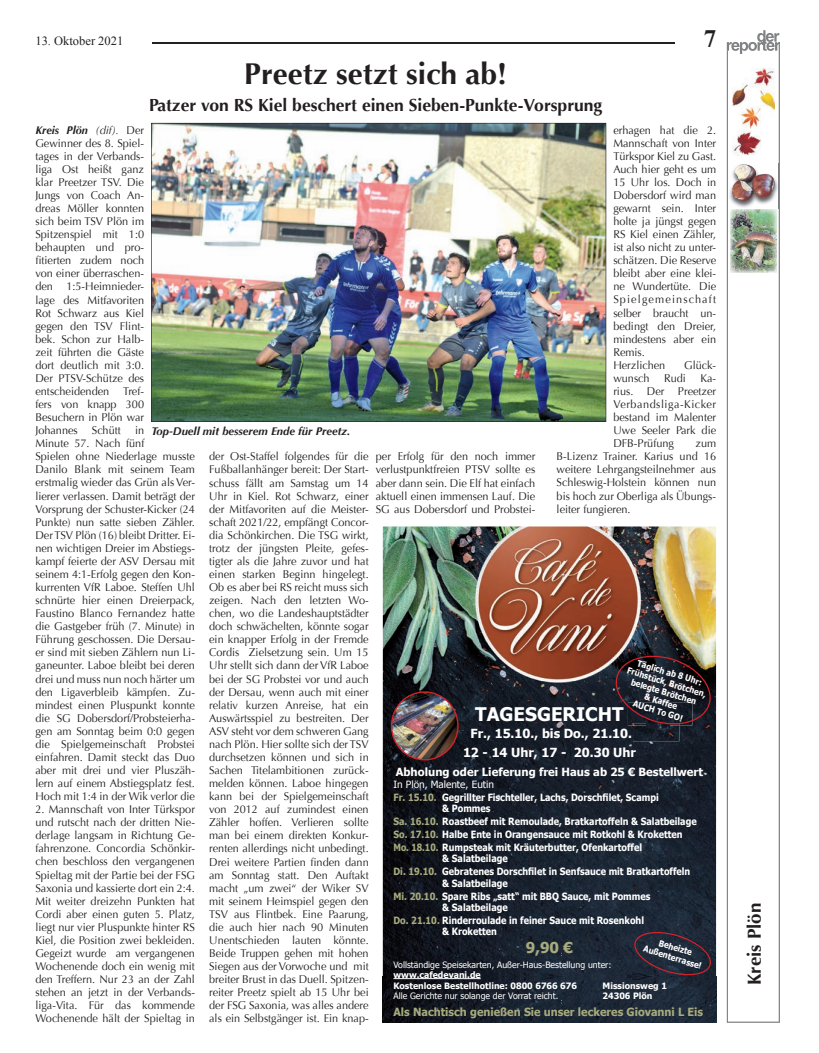
<style>
.page{position:relative;width:819px;height:1053px;background:#fff}
.page>*{position:absolute;margin:0;border:0;box-sizing:border-box;transform-origin:0 0}
.t1{font:700 30px "Optima";color:#231f20}
.t2{font:700 25px "Times New Roman";color:#231f20}
.t3{font:700 18.75px "Tahoma";color:#fff}
.t4{font:700 18.75px "Optima";color:#231f20}
.t5{font:700 17.5px "Optima";color:#231f20}
.t6{font:700 15px "Tahoma";color:#a7ab7e}
.t7{font:700 12.5px/19.6px "Tahoma";color:#fff;text-align:center}
.t8{font:12.5px "Times New Roman";color:#231f20}
.t9{font:11.25px/13px "Optima";color:#231f20;text-align:justify}
.t10{font:700 11.25px "Tahoma";color:#a7ab7e}
.t11{font:700 11.25px "Tahoma";color:#fff}
.t12{font:italic 700 11.25px "Optima";color:#231f20}
.t13{font:700 10px/13px "Tahoma";color:#fff;scale:.9 1}
.t14{font:8.75px/10.5px "Tahoma";color:#fff}
.t15{font:700 8.75px/10px "Tahoma";color:#fff;text-align:center;scale:.9 1}
.t16{font:700 8.75px/10.5px "Tahoma";color:#fff}
.t17{font:7.88px "Tahoma";color:#a8ad7f}
.t18{font:6.75px "Calibri";color:#fff}
.s1{font-weight:700;font-style:italic}
.s2{font-style:italic}
.s3{font-weight:400}
.s4{color:#a7ab7e}
.s5{font-weight:700}
</style>
<div class="page">
<hr style="left:152px;top:43px;width:523px;height:1px;background:#231f20">
<img style="left:383px;top:526px;width:333px;height:450px">
<img style="left:633px;top:728px;width:46px;height:13px">
<img style="left:383px;top:976px;width:333px;height:46px">
<img style="left:391px;top:692px;width:67px;height:67px">
<div style="left:391px;top:691px;width:67px;height:69px;border:1px solid #d1232a;border-radius:50%"></div>
<svg style="left:610px;top:650px;width:105px;height:78px;background:#27242a"></svg>
<hr style="left:393px;top:978px;width:87px;height:1px;background:#fff">
<svg style="left:630px;top:927px;width:84px;height:50px;background:#272937"></svg>
<img style="left:151px;top:123px;width:455px;height:299px">
<svg style="left:726px;top:54px;width:53px;height:968px"></svg>
<svg style="left:726px;top:30px;width:54px;height:24px"></svg>
<img style="left:730px;top:208px;width:46px;height:64px">
<img style="left:729px;top:164px;width:50px;height:44px">
<img style="left:732px;top:164px;width:42px;height:37px">
<img style="left:732px;top:68px;width:42px;height:87px">
<p class="t8" style="left:35px;top:32px;width:89px">13. Oktober 2021</p>
<p class="t2" style="left:703px;top:21px;width:14px">7</p>
<p class="t1" style="left:244px;top:57px;width:264px">Preetz setzt sich ab!</p>
<p class="t5" style="left:149px;top:95px;width:454px">Patzer von RS Kiel beschert einen Sieben-Punkte-Vorsprung</p>
<p class="t9" style="left:613px;top:123px;width:104px;text-align:left">erhagen hat die 2.<br>Mannschaft von Inter<br>Türkspor Kiel zu Gast.<br>Auch hier geht es um<br>15 Uhr los. Doch in<br>Dobersdorf wird man gewarnt sein. Inter holte ja jüngst gegen<br>RS Kiel einen Zähler, ist also nicht zu unter&shy;schätzen. Die Reserve bleibt aber eine klei&shy;ne Wundertüte. Die<br>Spielgemeinschaft selber braucht un&shy;bedingt den Dreier, mindestens aber ein<br>Remis.<br>Herzlichen</p>
<p class="t9" style="left:35px;top:123px;width:110px"><span class="s1">Kreis Plön</span> <span class="s2">(dif).</span> Der Gewinner des 8. Spiel&shy;tages in der Verbands&shy;liga Ost heißt ganz klar Preetzer TSV. Die Jungs von Coach An&shy;dreas Möller konnten sich beim TSV Plön im Spitzenspiel mit 1:0 behaupten und pro&shy;fitierten zudem noch von einer überraschen&shy;den 1:5-Heimnieder&shy;lage des Mitfavoriten Rot Schwarz aus Kiel gegen den TSV Flint&shy;bek. Schon zur Halb&shy;zeit führten die Gäste dort deutlich mit 3:0.<br>Der PTSV-Schütze des entscheidenden Tref&shy;fers von knapp 300<br>Besuchern in Plön war Johannes</p>
<p class="t9" style="left:684px;top:358px;width:33px">Glück-</p>
<p class="t9" style="left:613px;top:372px;width:38px">wunsch</p>
<p class="t9" style="left:664px;top:372px;width:23px">Rudi</p>
<p class="t9" style="left:613px;top:372px;width:104px;text-indent:87px">Ka&shy;rius. Der Preetzer Verbandsliga-Kicker bestand im Malenter Uwe Seeler Park die DFB-Prüfung</p>
<p class="t9" style="left:92px;top:424px;width:30px">Schütt</p>
<p class="t9" style="left:35px;top:424px;width:161px;text-align:left;text-indent:99px">in<br>Minute 57. Nach fünf<br>Spielen ohne Niederlage musste<br>Danilo Blank mit seinem Team erstmalig wieder das Grün als Ver&shy;lierer verlassen. Damit beträgt der<br>Vorsprung der Schuster-Kicker (24<br>Punkte) nun satte sieben Zähler.<br>Der TSV Plön (16) bleibt Dritter. Ei&shy;nen wichtigen Dreier im Abstiegs&shy;kampf feierte der ASV Dersau mit seinem 4:1-Erfolg gegen den Kon&shy;kurrenten VfR Laboe. Steffen Uhl schnürte hier einen Dreierpack,<br>Faustino Blanco Fernandez hatte die Gastgeber früh (7. Minute) in<br>Führung geschossen. Die Dersau&shy;er sind mit sieben Zählern nun Li&shy;ganeunter. Laboe bleibt bei deren drei und muss nun noch härter um den Ligaverbleib kämpfen. Zu&shy;mindest einen Pluspunkt konnte die SG Dobersdorf/Probsteierha&shy;gen am Sonntag beim 0:0 gegen die Spielgemeinschaft Probstei einfahren. Damit steckt das Duo aber mit drei und vier Pluszäh&shy;lern auf einem Abstiegsplatz fest.<br>Hoch mit 1:4 in der Wik verlor die</p>
<p class="t9" style="left:35px;top:803px;width:161px">2. Mannschaft von Inter Türkspor und rutscht nach der dritten Nie&shy;derlage langsam in Richtung Ge&shy;fahrenzone. Concordia Schönkir&shy;chen beschloss den vergangenen Spieltag mit der Partie bei der FSG Saxonia und kassierte dort ein 2:4.<br>Mit weiter dreizehn Punkten hat Cordi aber einen guten 5. Platz, liegt nur vier Pluspunkte hinter RS Kiel, die Position zwei bekleiden.<br>Gegeizt wurde am vergangenen Wochenende doch ein wenig mit den Treffern. Nur 23 an der Zahl stehen an jetzt in der Verbands&shy;liga-Vita. Für das kommende Wochenende hält der Spieltag in</p>
<p class="t12" style="left:151px;top:425px;width:200px">Top-Duell mit besserem Ende für Preetz.</p>
<p class="t9" style="left:556px;top:437px;width:161px;text-indent:139px">zum B-Lizenz Trainer. Karius und 16 weitere Lehrgangsteilnehmer aus Schleswig-Holstein können nun bis hoch zur Oberliga als Übungs&shy;leiter fungieren.</p>
<p class="t9" style="left:209px;top:450px;width:161px">der Ost-Staffel folgendes für die Fußballanhänger bereit: Der Start&shy;schuss fällt am Samstag um 14<br>Uhr in Kiel. Rot Schwarz, einer der Mitfavoriten auf die Meister&shy;schaft 2021/22, empfängt Concor&shy;dia Schönkirchen. Die TSG wirkt, trotz der jüngsten Pleite, gefes&shy;tigter als die Jahre zuvor und hat einen starken Beginn hingelegt.<br>Ob es aber bei RS reicht muss sich zeigen. Nach den letzten Wo&shy;chen, wo die Landeshauptstädter doch schwächelten, könnte sogar ein knapper Erfolg in der Fremde Cordis Zielsetzung sein. Um 15<br>Uhr stellt sich dann der VfR Laboe bei der SG Probstei vor und auch der Dersau, wenn auch mit einer relativ kurzen Anreise, hat ein Auswärtsspiel zu bestreiten. Der ASV steht vor dem schweren Gang nach Plön. Hier sollte sich der TSV durchsetzen können und sich in Sachen Titelambitionen zurück&shy;melden können. Laboe hingegen kann bei der Spielgemeinschaft von 2012 auf zumindest einen Zähler hoffen. Verlieren sollte man bei einem direkten Konkur&shy;renten allerdings nicht unbedingt.<br>Drei weitere Partien finden dann am Sonntag statt. Den Auftakt macht „um zwei“ der Wiker SV mit seinem Heimspiel gegen den TSV aus Flintbek. Eine Paarung, die auch hier nach 90 Minuten Unentschieden lauten könnte.<br>Beide Truppen gehen mit hohen Siegen aus der Vorwoche und mit breiter Brust in das Duell. Spitzen&shy;reiter Preetz spielt ab 15 Uhr bei der FSG Saxonia, was alles andere als ein Selbstgänger ist. Ein knap-</p>
<p class="t9" style="left:376px;top:450px;width:161px">per Erfolg für den noch immer verlustpunktfreien PTSV sollte es aber dann sein. Die Elf hat einfach aktuell einen immensen Lauf. Die SG aus Dobersdorf und Probstei-</p>
<p class="t17" style="left:528px;top:554px;width:4px">.</p>
<p class="t15" style="left:631px;top:655px;width:93px;rotate:17deg">Täglich ab 8 Uhr:<br>Frühstück, Brötchen, belegte Brötchen<br>&amp; Kaffee<br>AUCH To GO!</p>
<p class="t3" style="left:475px;top:700px;width:150px">TAGESGERICHT</p>
<p class="t7" style="left:463px;top:722px;width:174px">Fr., 15.10., bis Do., 21.10.<br>12 - 14 Uhr, 17 - 20.30 Uhr</p>
<p class="t11" style="left:396px;top:763px;width:309px">Abholung oder Lieferung frei Haus ab 25 € Bestellwert</p>
<p class="t13" style="left:393px;top:777px;width:296px"><span class="s3">In Plön, Malente, Eutin<br></span><span class="s4">Fr. 15.10.</span> Gegrillter Fischteller, Lachs, Dorschfilet, Scampi</p>
<p class="t13" style="left:393px;top:801px;width:338px;text-indent:49px">&amp; Pommes<br><span class="s4">Sa. 16.10.</span> Roastbeef mit Remoulade, Bratkartoffeln &amp; Salatbeilage <span class="s4">So. 17.10.</span> Halbe Ente in Orangensauce mit Rotkohl &amp; Kroketten <span class="s4">Mo. 18.10.</span> Rumpsteak mit Kräuterbutter, Ofenkartoffel</p>
<p class="t13" style="left:393px;top:851px;width:331px;text-indent:49px">&amp; Salatbeilage<br><span class="s4">Di. 19.10.</span> Gebratenes Dorschfilet in Senfsauce mit Bratkartoffeln</p>
<p class="t13" style="left:393px;top:875px;width:287px;text-indent:49px">&amp; Salatbeilage<br><span class="s4">Mi. 20.10.</span> Spare Ribs „satt“ mit BBQ Sauce, mit Pommes</p>
<p class="t13" style="left:393px;top:900px;width:280px;text-indent:49px">&amp; Salatbeilage<br><span class="s4">Do. 21.10.</span> Rinderroulade in feiner Sauce mit Rosenkohl</p>
<p class="t13" style="left:442px;top:924px;width:62px">&amp; Kroketten</p>
<p class="t6" style="left:525px;top:937px;width:49px">9,90 €</p>
<p class="t15" style="left:648px;top:933px;width:68px;rotate:17deg">Beheizte<br>Außenterrasse!</p>
<p class="t18" style="left:561px;top:949px;width:3px">:</p>
<p class="t14" style="left:393px;top:958px;width:219px">Vollständige Speisekarten, Außer-Haus-Bestellung unter: <span class="s5">www.cafedevani.de<br>Kostenlose Bestellhotline: 0800 6766 676<br></span>Alle Gerichte nur solange der Vorrat reicht.</p>
<p class="t10" style="left:393px;top:1003px;width:311px">Als Nachtisch genießen Sie unser leckeres Giovanni L Eis</p>
<p class="t16" style="left:602px;top:979px;width:66px">Missionsweg 1<br>24306 Plön</p>
<p class="t4" style="left:743px;top:985px;width:84px;rotate:-90deg">Kreis Plön</p>
</div>
